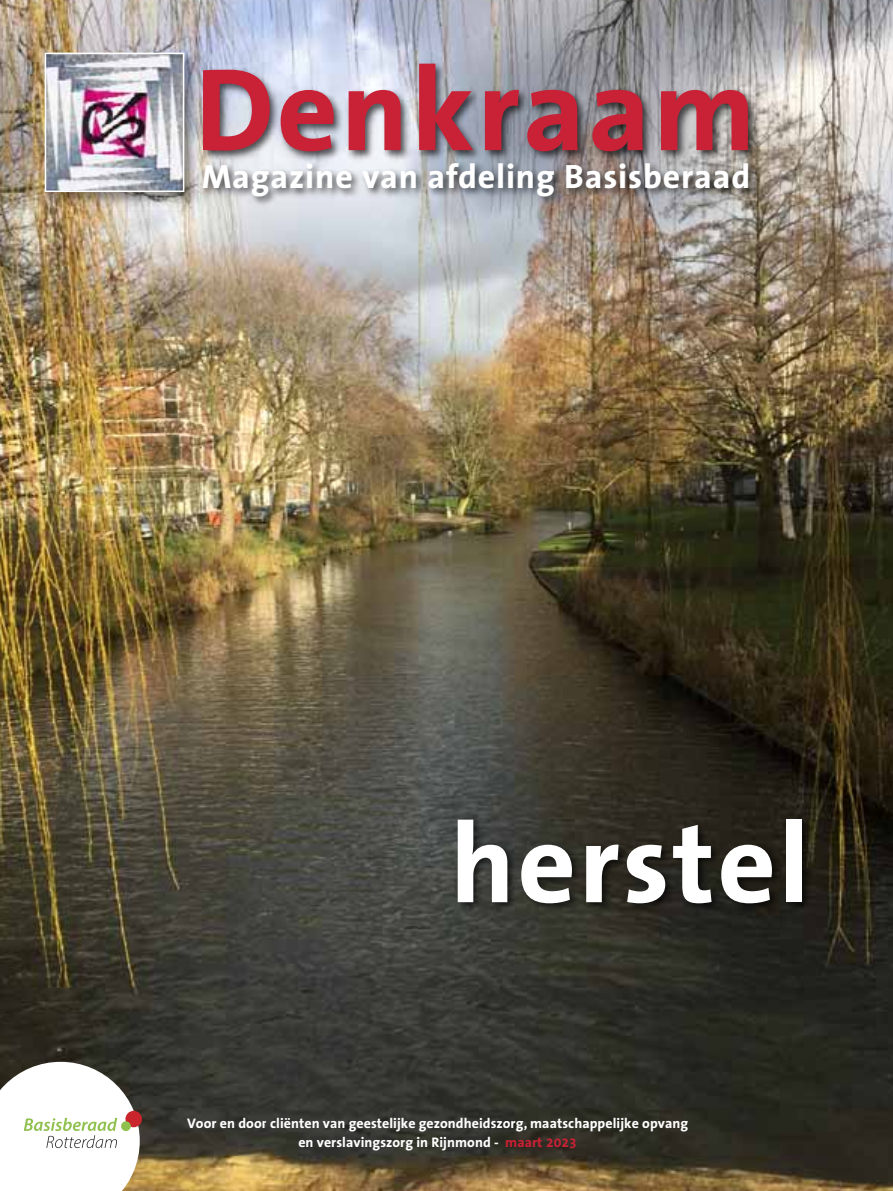
<style>
.page{position:relative;width:893px;height:1191px;background:#fff}
.page>*{position:absolute;margin:0;border:0;box-sizing:border-box;transform-origin:0 0}
.t1{font:700 118.5px "The Sans Office";letter-spacing:.025em;color:#c92135}
.t2{font:700 113.1px "The Sans Office";letter-spacing:.025em;color:#fff}
.t3{font:700 33.9px "The Sans Office";letter-spacing:.025em;color:#fff}
.t4{font:700 13.95px/18.8px "The Sans Office";letter-spacing:.005em;color:#fff;text-align:center}
.s1{color:#c92135}
</style>
<div class="page">
<img style="left:0;top:0;width:893px;height:1191px">
<div style="left:125px;top:1110px;width:17px;height:17px;background:#ca252d;border-radius:50%"></div>
<svg style="left:0;top:1061px;width:140px;height:130px"></svg>
<div style="left:0;top:1135px;width:8px;height:56px;background:#fff"></div>
<img style="left:38px;top:46px;width:156px;height:165px">
<img style="left:48px;top:56px;width:133px;height:133px">
<div style="left:45px;top:53px;width:139px;height:139px;border:2px solid #fff"></div>
<img style="left:194px;top:203px;width:699px;height:58px">
<img style="left:185px;top:39px;width:708px;height:164px">
<img style="left:265px;top:795px;width:606px;height:328px">
<p class="t1" style="left:195px;top:64px;width:562px">Denkraam</p>
<p class="t3" style="left:202px;top:163px;width:550px">Magazine van afdeling Basisberaad</p>
<p class="t2" style="left:450px;top:819px;width:360px">herstel</p>
<p class="t4" style="left:187px;top:1115px;width:503px">Voor en door cliënten van geestelijke gezondheidszorg, maatschappelijke opvang en verslavingszorg in Rijnmond - <span class="s1">maart 2023</span></p>
</div>
